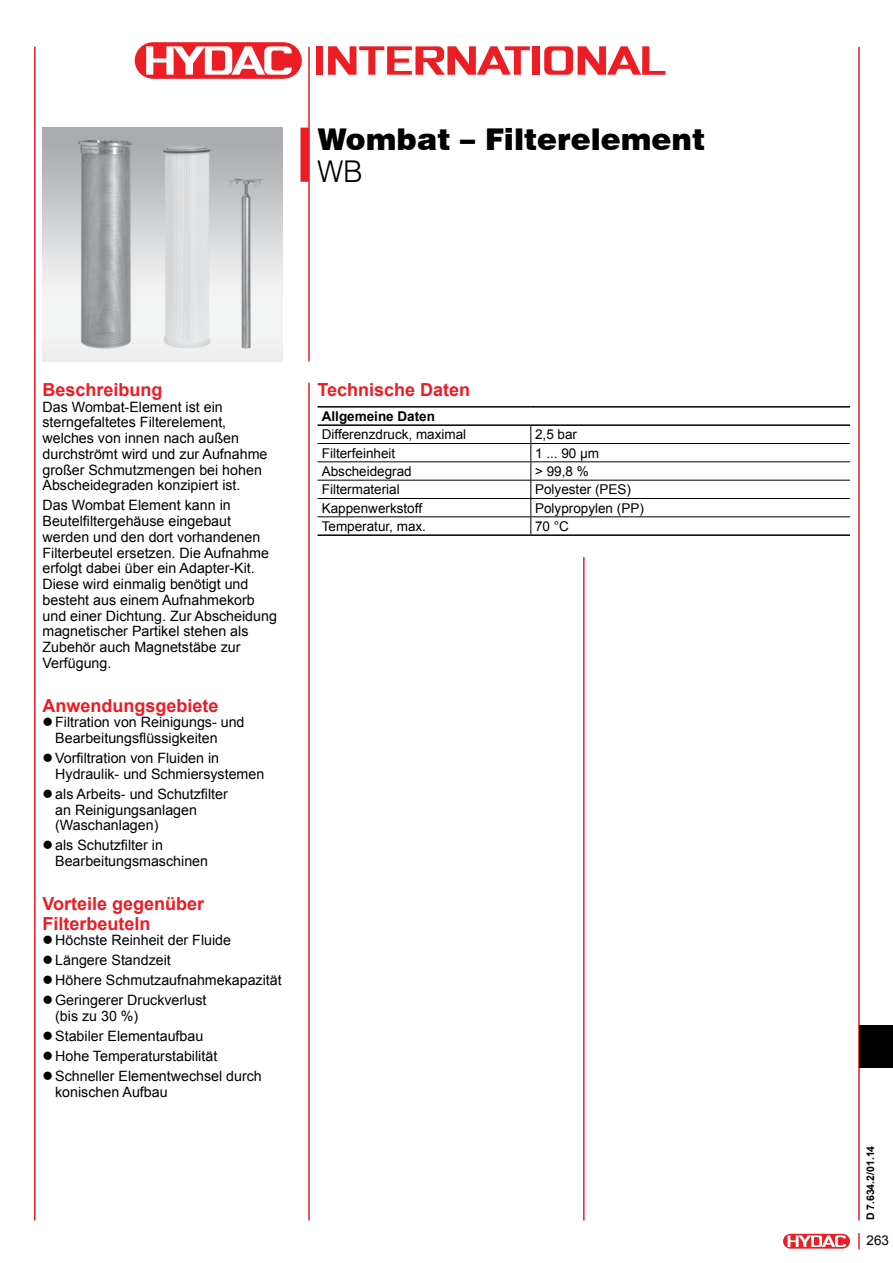
<style>
.page{position:relative;width:893px;height:1263px;background:#fff}
.page>*{position:absolute;margin:0;border:0;box-sizing:border-box;transform-origin:0 0}
.t1{font:900 30px "Swiss 721 BT";color:#000}
.t2{font:300 30px "Swiss 721 BT";color:#000}
.t3{font:700 18px/19.5px "Arial";color:#ed1c24}
.t4{font:14.25px/15.8px "Arial";color:#000}
.t5{font:13.5px "Arial";color:#000}
.t6{font:700 13.5px "Arial";color:#000}
.t7{font:700 10.5px "Arial";color:#000}
</style>
<div class="page">
<hr style="left:34px;top:47px;width:2px;height:1173px;background:#ed1c24">
<hr style="left:858px;top:47px;width:2px;height:1173px;background:#ed1c24">
<div style="left:782px;top:1233px;width:68px;height:16px;border:1px solid #fff;border-radius:7px"></div>
<svg style="left:783px;top:1234px;width:67px;height:14px"></svg>
<svg style="left:788px;top:1235px;width:58px;height:12px"></svg>
<svg style="left:858px;top:1233px;width:2px;height:16px"></svg>
<div style="left:859px;top:1025px;width:34px;height:42px;background:#000"></div>
<div style="left:133px;top:41px;width:170px;height:39px;border:3px solid #fff;border-radius:18px"></div>
<div style="left:135px;top:42px;width:167px;height:37px;background:#ed1d24;border-radius:18px"></div>
<svg style="left:146px;top:46px;width:146px;height:29px"></svg>
<div style="left:317px;top:46px;width:6px;height:29px;background:#ed1d24"></div>
<div style="left:532px;top:46px;width:8px;height:29px;background:#ed1d24"></div>
<svg style="left:544px;top:46px;width:121px;height:29px"></svg>
<svg style="left:328px;top:46px;width:202px;height:29px"></svg>
<hr style="left:308px;top:47px;width:2px;height:314px;background:#ed1c24">
<hr style="left:308px;top:383px;width:2px;height:837px;background:#ed1c24">
<div style="left:300px;top:128px;width:9px;height:54px;background:#ed1c24;border:2px solid #ed1c24"></div>
<hr style="left:583px;top:557px;width:2px;height:663px;background:#ed1c24">
<hr style="left:317px;top:406px;width:214px;height:2px;background:#000">
<hr style="left:531px;top:406px;width:319px;height:2px;background:#000">
<svg style="left:530px;top:426px;width:1px;height:108px"></svg>
<hr style="left:317px;top:534px;width:214px;height:2px;background:#000">
<hr style="left:531px;top:534px;width:319px;height:2px;background:#000">
<hr style="left:317px;top:424px;width:214px;height:2px;background:#000">
<hr style="left:531px;top:424px;width:319px;height:2px;background:#000">
<hr style="left:317px;top:443px;width:214px;height:1px;background:#000">
<hr style="left:531px;top:443px;width:319px;height:1px;background:#000">
<hr style="left:317px;top:461px;width:214px;height:1px;background:#000">
<hr style="left:531px;top:461px;width:319px;height:1px;background:#000">
<hr style="left:317px;top:480px;width:214px;height:1px;background:#000">
<hr style="left:531px;top:480px;width:319px;height:1px;background:#000">
<hr style="left:317px;top:498px;width:214px;height:1px;background:#000">
<hr style="left:531px;top:498px;width:319px;height:1px;background:#000">
<hr style="left:317px;top:516px;width:214px;height:1px;background:#000">
<hr style="left:531px;top:516px;width:319px;height:1px;background:#000">
<img style="left:43px;top:128px;width:240px;height:233px">
<h1 class="t1" style="left:317px;top:121px;width:389px">Wombat – Filterelement</h1>
<h1 class="t2" style="left:317px;top:153px;width:46px">WB</h1>
<p class="t3" style="left:43px;top:380px;width:122px">Beschreibung</p>
<p class="t4" style="left:43px;top:399px;width:226px">Das Wombat-Element ist ein sterngefaltetes Filterelement, welches von innen nach außen durchströmt wird und zur Aufnahme großer Schmutzmengen bei hohen<br>Abscheidegraden konzipiert ist.</p>
<p class="t4" style="left:43px;top:498px;width:236px">Das Wombat Element kann in<br>Beutelfiltergehäuse eingebaut werden und den dort vorhandenen<br>Filterbeutel ersetzen. Die Aufnahme erfolgt dabei über ein Adapter-Kit.<br>Diese wird einmalig benötigt und besteht aus einem Aufnahmekorb und einer Dichtung. Zur Abscheidung magnetischer Partikel stehen als<br>Zubehör auch Magnetstäbe zur<br>Verfügung.</p>
<p class="t3" style="left:43px;top:696px;width:178px">Anwendungsgebiete</p>
<p class="t4" style="left:55px;top:715px;width:191px">Filtration von Reinigungs- und<br>Bearbeitungsflüssigkeiten</p>
<p class="t4" style="left:55px;top:750px;width:211px">Vorfiltration von Fluiden in<br>Hydraulik- und Schmiersystemen</p>
<p class="t4" style="left:55px;top:786px;width:174px">als Arbeits- und Schutzfilter an Reinigungsanlagen (Waschanlagen)</p>
<p class="t4" style="left:55px;top:838px;width:154px">als Schutzfilter in<br>Bearbeitungsmaschinen</p>
<p class="t3" style="left:43px;top:894px;width:163px">Vorteile gegenüber<br>Filterbeuteln</p>
<p class="t4" style="left:55px;top:930px;width:228px;line-height:20px">Höchste Reinheit der Fluide<br>Längere Standzeit<br>Höhere Schmutzaufnahmekapazität<br>Geringerer Druckverlust</p>
<p class="t4" style="left:55px;top:1006px;width:208px;line-height:20px">(bis zu 30 %)<br>Stabiler Elementaufbau<br>Hohe Temperaturstabilität<br>Schneller Elementwechsel durch</p>
<p class="t4" style="left:55px;top:1084px;width:114px">konischen Aufbau</p>
<p class="t3" style="left:317px;top:380px;width:154px">Technische Daten</p>
<p class="t6" style="left:322px;top:407px;width:115px">Allgemeine Daten</p>
<p class="t5" style="left:322px;top:426px;width:146px">Differenzdruck, maximal</p>
<p class="t5" style="left:535px;top:426px;width:44px">2,5 bar</p>
<p class="t5" style="left:322px;top:444px;width:75px">Filterfeinheit</p>
<p class="t5" style="left:535px;top:444px;width:66px">1 ... 90 µm</p>
<p class="t5" style="left:322px;top:462px;width:92px">Abscheidegrad</p>
<p class="t5" style="left:535px;top:462px;width:55px">&gt; 99,8 %</p>
<p class="t5" style="left:322px;top:481px;width:80px">Filtermaterial</p>
<p class="t5" style="left:535px;top:481px;width:98px">Polyester (PES)</p>
<p class="t5" style="left:322px;top:499px;width:102px">Kappenwerkstoff</p>
<p class="t5" style="left:535px;top:499px;width:110px">Polypropylen (PP)</p>
<p class="t5" style="left:322px;top:517px;width:106px">Temperatur, max.</p>
<p class="t5" style="left:535px;top:517px;width:35px">70 °C</p>
<p class="t7" style="left:863px;top:1220px;width:76px;rotate:-90deg">D 7.634.2/01.14</p>
<p class="t5" style="left:867px;top:1231px;width:24px">263</p>
</div>
